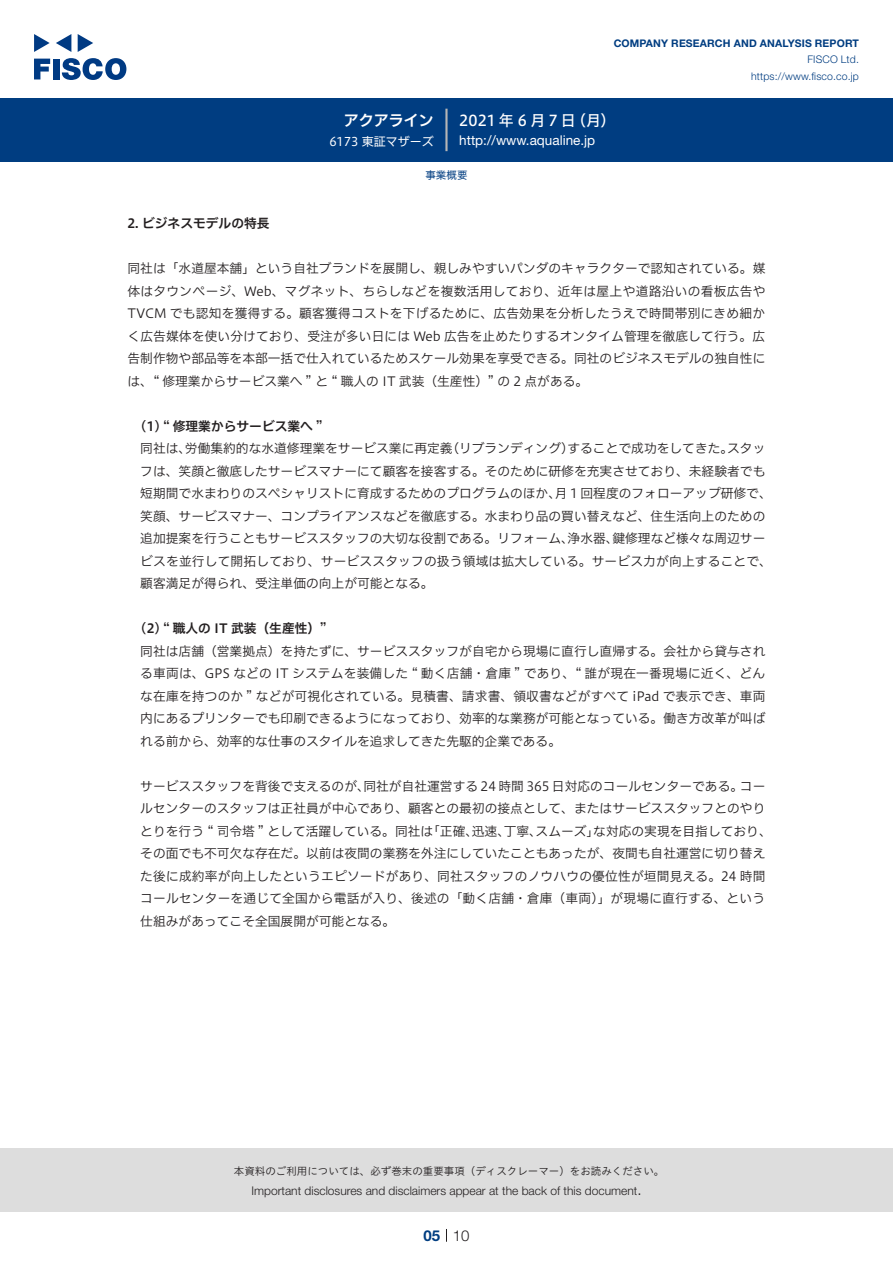
<style>
.page{position:relative;width:893px;height:1263px;background:#fff}
.page>*{position:absolute;margin:0;border:0;box-sizing:border-box;transform-origin:0 0}
.t1{font:15px "Hiragino UD Sans F Std N W5";letter-spacing:.2em;color:#fff}
.t2{font:15px "Hiragino UD Sans F Std N W6";color:#fff}
.t3{font:300 15px "Helvetica Neue LT Std";color:#231f20}
.t4{font:700 15px "Helvetica Neue LT Std";color:#003d81}
.t5{font:13.5px "Helvetica Neue LT Std";color:#fff}
.t6{font:12.75px/22.5px "Hiragino UD Sans F Std N W3";color:#231f20;text-align:justify}
.t7{font:12.75px "Hiragino UD Sans F Std N W6";color:#231f20}
.t8{font:300 12px "Helvetica Neue LT Std";color:#231f20}
.t9{font:12px "Hiragino UD Sans F Std N W4";color:#fff}
.t10{font:10.5px "Hiragino UD Sans Std W3";color:#231f20}
.t11{font:700 10.5px "Helvetica Neue LT Std";letter-spacing:.015em;color:#003d81}
.t12{font:300 10.5px/16.5px "Helvetica Neue LT Std";letter-spacing:.015em;color:#003d81;text-align:right}
.t13{font:10.5px "Hiragino UD Sans F Std N W4";color:#003d81}
</style>
<div class="page">
<div style="left:0;top:1148px;width:893px;height:64px;background:#ddd"></div>
<svg style="left:34px;top:59px;width:16px;height:20px"></svg>
<div style="left:53px;top:59px;width:6px;height:20px;background:#003a83"></div>
<svg style="left:62px;top:58px;width:64px;height:22px"></svg>
<svg style="left:34px;top:34px;width:16px;height:18px"></svg>
<svg style="left:78px;top:34px;width:15px;height:18px"></svg>
<svg style="left:56px;top:34px;width:15px;height:18px"></svg>
<div style="left:0;top:98px;width:893px;height:64px;background:#003d81"></div>
<hr style="left:445px;top:109px;width:3px;height:42px;background:#b5b5b6">
<svg style="left:446px;top:1229px;width:1px;height:13px"></svg>
<p class="t11" style="left:614px;top:37px;width:247px">COMPANY RESEARCH AND ANALYSIS REPORT</p>
<p class="t12" style="left:751px;top:51px;width:109px">FISCO Ltd. https://www.fisco.co j p.</p>
<p class="t2" style="left:344px;top:109px;width:92px">アクアライン</p>
<p class="t9" style="left:329px;top:132px;width:106px">6173 東証マザーズ</p>
<p class="t1" style="left:459px;top:109px;width:118px">2021年6月7日</p>
<p class="t1" style="left:571px;top:109px;width:46px">（月(</p>
<p class="t5" style="left:459px;top:132px;width:137px">http://www.aqualine j p.</p>
<p class="t13" style="left:425px;top:167px;width:43px">事業概要</p>
<p class="t7" style="left:128px;top:214px;width:144px">2. ビジネスモデルの特長</p>
<p class="t6" style="left:128px;top:256px;width:639px">同社は「水道屋本舗」という自社ブランドを展開し、親しみやすいパンダのキャラクターで認知されている。媒体はタウンページ、Web、マグネット、ちらしなどを複数活用しており、近年は屋上や道路沿いの看板広告やTVCM でも認知を獲得する。顧客獲得コストを下げるために、広告効果を分析したうえで時間帯別にきめ細かく広告媒体を使い分けており、受注が多い日には Web 広告を止めたりするオンタイム管理を徹底して行う。広告制作物や部品等を本部一括で仕入れているためスケール効果を享受できる。同社のビジネスモデルの独自性には、“ 修理業からサービス業へ ” と “ 職人の IT 武装（生産性）” の 2 点がある。</p>
<p class="t7" style="left:140px;top:416px;width:184px">1( ) “ 修理業からサービス業へ “</p>
<p class="t6" style="left:727px;top:436px;width:40px">スタッ</p>
<p class="t6" style="left:185px;top:436px;width:269px">労働集約的な水道修理業をサービス業に再定義</p>
<p class="t6" style="left:446px;top:436px;width:129px">（リブランディング）</p>
<p class="t6" style="left:140px;top:436px;width:52px">同社は、</p>
<p class="t6" style="left:140px;top:459px;width:627px">フは、笑顔と徹底したサービスマナーにて顧客を接客する。そのために研修を充実させており、未経験者でも</p>
<p class="t6" style="left:140px;top:481px;width:633px">短期間で水まわりのスペシャリストに育成するためのプログラムのほか月、 1 回程度のフォローアップ研修で、</p>
<p class="t6" style="left:140px;top:504px;width:627px">笑顔、サービスマナー、コンプライアンスなどを徹底する。水まわり品の買い替えなど、住生活向上のための</p>
<p class="t6" style="left:612px;top:526px;width:154px">鍵修理など様々な周辺サー</p>
<p class="t6" style="left:567px;top:436px;width:167px">することで成功をしてきた。</p>
<p class="t6" style="left:140px;top:526px;width:633px;text-align:left">追加提案を行うこともサービススタッフの大切な役割である。リフォーム、<br>ビスを並行して開拓しており、サービススタッフの扱う領域は拡大している。サービス力が向上することで、顧客満足が得られ、受注単価の向上が可能となる。</p>
<p class="t7" style="left:140px;top:619px;width:188px">2( ) “ 職人の IT 武装（生産性(“</p>
<p class="t6" style="left:140px;top:639px;width:627px">同社は店舗（営業拠点）を持たずに、サービススタッフが自宅から現場に直行し直帰する。会社から貸与される車両は、GPS などの IT システムを装備した “ 動く店舗・倉庫 ” であり、“ 誰が現在一番現場に近く、どんな在庫を持つのか ” などが可視化されている。見積書、請求書、領収書などがすべて iPad で表示でき、車両内にあるプリンターでも印刷できるようになっており、効率的な業務が可能となっている。働き方改革が叫ばれる前から、効率的な仕事のスタイルを追求してきた先駆的企業である。</p>
<p class="t6" style="left:740px;top:774px;width:27px">コー</p>
<p class="t6" style="left:568px;top:526px;width:52px">浄水器、</p>
<p class="t6" style="left:140px;top:774px;width:231px">サービススタッフを背後で支えるのが、</p>
<p class="t6" style="left:140px;top:796px;width:627px">ルセンターのスタッフは正社員が中心であり、顧客との最初の接点として、またはサービススタッフとのやり</p>
<p class="t6" style="left:593px;top:819px;width:180px">な対応の実現を目指しており、</p>
<p class="t6" style="left:363px;top:774px;width:381px">同社が自社運営する 24 時間 365 日対応のコールセンターである。</p>
<p class="t6" style="left:536px;top:819px;width:65px">スムーズ」</p>
<p class="t6" style="left:140px;top:819px;width:627px;text-align:left">とりを行う “ 司令塔 ” として活躍している。同社は<br>その面でも不可欠な存在だ。以前は夜間の業務を外注にしていたこともあったが、夜間も自社運営に切り替えた後に成約率が向上したというエピソードがあり、同社スタッフのノウハウの優位性が垣間見える。24 時間コールセンターを通じて全国から電話が入り、後述の「動く店舗・倉庫（車両）」が現場に直行する、という仕組みがあってこそ全国展開が可能となる。</p>
<p class="t6" style="left:427px;top:819px;width:52px">「正確、</p>
<p class="t6" style="left:504px;top:819px;width:40px">丁寧、</p>
<p class="t6" style="left:472px;top:819px;width:40px">迅速、</p>
<p class="t10" style="left:234px;top:1163px;width:432px">本資料のご利用については、必ず巻末の重要事項（ディスクレーマー）をお読みください。</p>
<p class="t3" style="left:637px;top:1180px;width:6px">.</p>
<p class="t8" style="left:251px;top:1183px;width:387px">Important disclosures and disclaimers appear at the back of this document</p>
<p class="t4" style="left:423px;top:1226px;width:18px">05</p>
<p class="t3" style="left:453px;top:1226px;width:18px">10</p>
</div>
